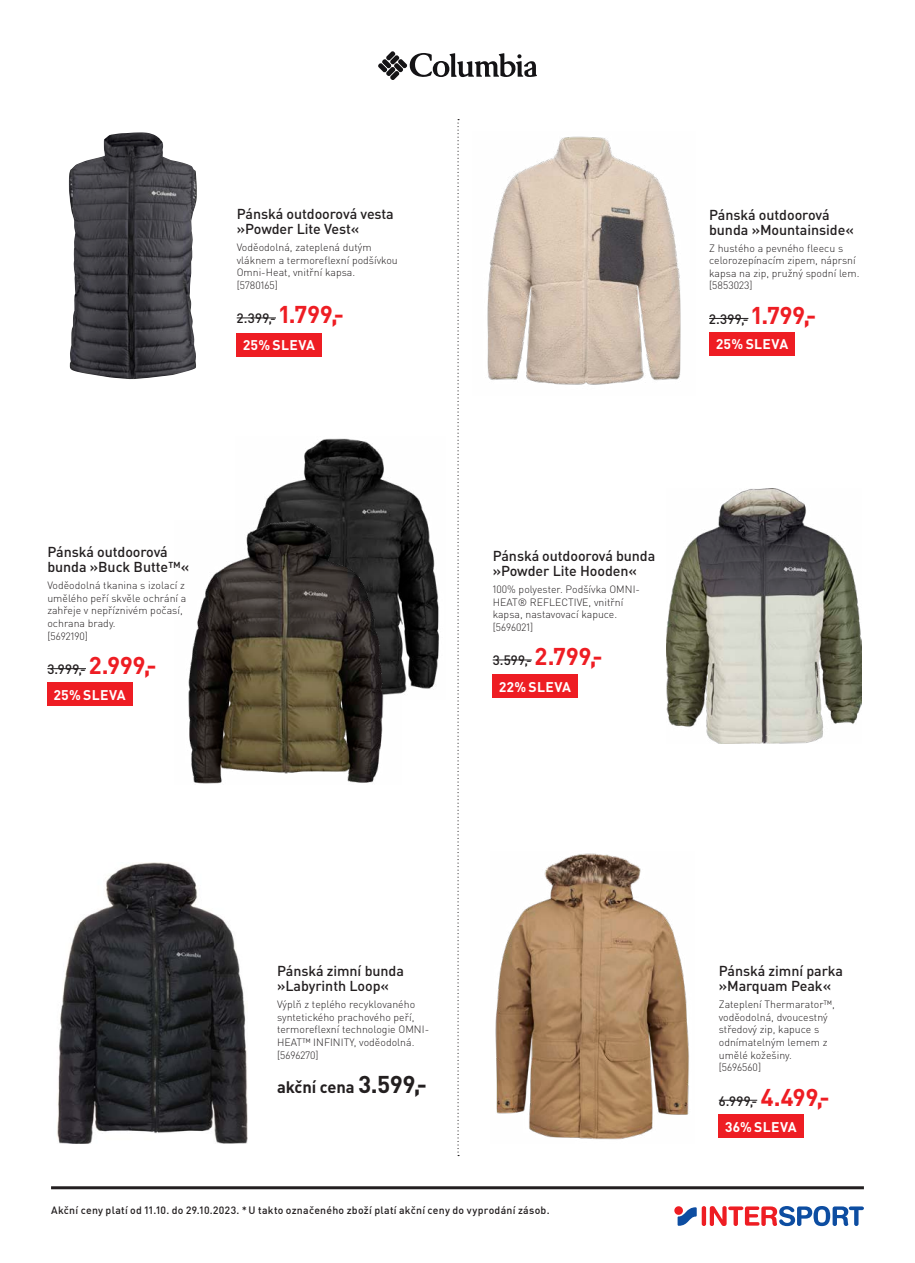
<style>
.page{position:relative;width:915px;height:1263px;background:#fff}
.page>*{position:absolute;margin:0;border:0;box-sizing:border-box;transform-origin:0 0}
.Preis_S_schwarz{font:700 16.5px "DIN Pro";letter-spacing:-.01em;color:#231f20}
.TI_1_Produktbezeichn{font:500 14.25px/15px "DIN Pro";letter-spacing:-.005em;color:#231f20}
.t1{font:700 13.95px "DIN Pro";letter-spacing:.015em;color:#fff}
.Preis_S_faerbig{font:500 13.5px "DIN Pro";letter-spacing:.035em;color:#231f20}
.TI_2_Text{font:300 10.5px/12.6px "DIN Pro";color:#231f20}
.t2{font:500 10.5px "FFDIN Profor IIC";letter-spacing:.025em;color:#231f20}
.TI_3_Artikelnummer{font:300 10.5px "DIN Pro";color:#231f20}
.s1{font-weight:700;font-size:24px;color:#ee1d23}
.s2{font-size:24px}
</style>
<div class="page">
<svg style="left:701px;top:1206px;width:4px;height:20px"></svg>
<svg style="left:709px;top:1206px;width:154px;height:20px"></svg>
<div style="left:674px;top:1206px;width:8px;height:9px;background:#ee1d23;border-radius:50%"></div>
<svg style="left:677px;top:1207px;width:19px;height:19px"></svg>
<hr style="left:51px;top:1186px;width:812px;height:3px;background:#231f20">
<img style="left:487px;top:136px;width:194px;height:249px">
<hr style="left:47px;top:668px;width:39px;height:1px;background:#231f20">
<div style="left:47px;top:682px;width:86px;height:24px;background:#ee1d23"></div>
<hr style="left:709px;top:318px;width:39px;height:1px;background:#231f20">
<div style="left:709px;top:332px;width:85px;height:24px;background:#ee1d23"></div>
<img style="left:69px;top:132px;width:128px;height:247px">
<img style="left:57px;top:863px;width:191px;height:280px">
<img style="left:495px;top:853px;width:194px;height:287px">
<img style="left:666px;top:489px;width:194px;height:254px">
<hr style="left:718px;top:1100px;width:39px;height:1px;background:#231f20">
<div style="left:718px;top:1114px;width:85px;height:24px;background:#ee1d23"></div>
<hr style="left:492px;top:660px;width:39px;height:1px;background:#231f20">
<div style="left:492px;top:675px;width:86px;height:23px;background:#ee1d23"></div>
<hr style="left:236px;top:317px;width:40px;height:1px;background:#231f20">
<div style="left:236px;top:333px;width:86px;height:23px;background:#ee1d23"></div>
<svg style="left:378px;top:51px;width:158px;height:29px"></svg>
<img style="left:259px;top:438px;width:180px;height:256px">
<svg style="left:457px;top:119px;width:2px;height:1037px"></svg>
<img style="left:188px;top:520px;width:213px;height:264px">
<p class="TI_1_Produktbezeichn" style="left:236px;top:205px;width:158px">Pánská outdoorová vesta »Powder Lite Vest«</p>
<p class="TI_2_Text" style="left:236px;top:240px;width:163px">Voděodolná, zateplená dutým vláknem a termoreflexní podšívkou<br>Omni-Heat, vnitřní kapsa.</p>
<p class="TI_3_Artikelnummer" style="left:236px;top:277px;width:43px">[5780165]</p>
<p class="Preis_S_faerbig" style="left:236px;top:307px;width:109px">2.399,- <span class="s1">1.799,-</span></p>
<p class="t1" style="left:243px;top:333px;width:74px">25% SLEVA</p>
<p class="TI_1_Produktbezeichn" style="left:47px;top:543px;width:143px">Pánská outdoorová bunda »Buck Butte™«</p>
<p class="TI_2_Text" style="left:47px;top:578px;width:140px">Voděodolná tkanina s izolací z umělého peří skvěle ochrání a zahřeje v nepříznivém počasí, ochrana brady.</p>
<p class="TI_3_Artikelnummer" style="left:47px;top:628px;width:42px">[5692190]</p>
<p class="Preis_S_faerbig" style="left:47px;top:658px;width:111px">3.999,- <span class="s1">2.999,-</span></p>
<p class="t1" style="left:54px;top:683px;width:74px">25% SLEVA</p>
<p class="TI_1_Produktbezeichn" style="left:709px;top:206px;width:146px">Pánská outdoorová bunda »Mountainside«</p>
<p class="TI_2_Text" style="left:709px;top:241px;width:152px">Z hustého a pevného fleecu s celorozepínacím zipem, náprsní kapsa na zip, pružný spodní lem.</p>
<p class="TI_3_Artikelnummer" style="left:709px;top:278px;width:45px">[5853023]</p>
<p class="Preis_S_faerbig" style="left:709px;top:308px;width:109px">2.399,- <span class="s1">1.799,-</span></p>
<p class="t1" style="left:716px;top:333px;width:74px">25% SLEVA</p>
<p class="TI_1_Produktbezeichn" style="left:492px;top:547px;width:164px">Pánská outdoorová bunda »Powder Lite Hooden«</p>
<p class="TI_2_Text" style="left:492px;top:582px;width:149px">100% polyester. Podšívka OMNI-<br>HEAT® REFLECTIVE, vnitřní kapsa, nastavovací kapuce.</p>
<p class="TI_3_Artikelnummer" style="left:492px;top:619px;width:42px">[5696021]</p>
<p class="Preis_S_faerbig" style="left:492px;top:649px;width:112px">3.599,- <span class="s1">2.799,-</span></p>
<p class="t1" style="left:499px;top:675px;width:74px">22% SLEVA</p>
<p class="TI_1_Produktbezeichn" style="left:277px;top:962px;width:128px">Pánská zimní bunda »Labyrinth Loop«</p>
<p class="TI_2_Text" style="left:277px;top:997px;width:153px">Výplň z teplého recyklovaného syntetického prachového peří, termoreflexní technologie OMNI-<br>HEAT™ INFINITY, voděodolná.</p>
<p class="TI_3_Artikelnummer" style="left:277px;top:1047px;width:43px">[5696270]</p>
<p class="Preis_S_schwarz" style="left:277px;top:1073px;width:151px">akční cena <span class="s2">3.599,-</span></p>
<p class="t2" style="left:51px;top:1202px;width:500px">Akční ceny platí od 11.10. do 29.10.2023. *U takto označeného zboží platí akční ceny do vyprodání zásob.</p>
<p class="TI_1_Produktbezeichn" style="left:718px;top:962px;width:126px">Pánská zimní parka »Marquam Peak«</p>
<p class="TI_2_Text" style="left:718px;top:997px;width:117px">Zateplení Thermarator™, voděodolná, dvoucestný středový zip, kapuce s odnímatelným lemem z umělé kožešiny.</p>
<p class="TI_3_Artikelnummer" style="left:718px;top:1059px;width:44px">[5696560]</p>
<p class="Preis_S_faerbig" style="left:718px;top:1090px;width:112px">6.999,- <span class="s1">4.499,-</span></p>
<p class="t1" style="left:725px;top:1115px;width:73px">36% SLEVA</p>
</div>
